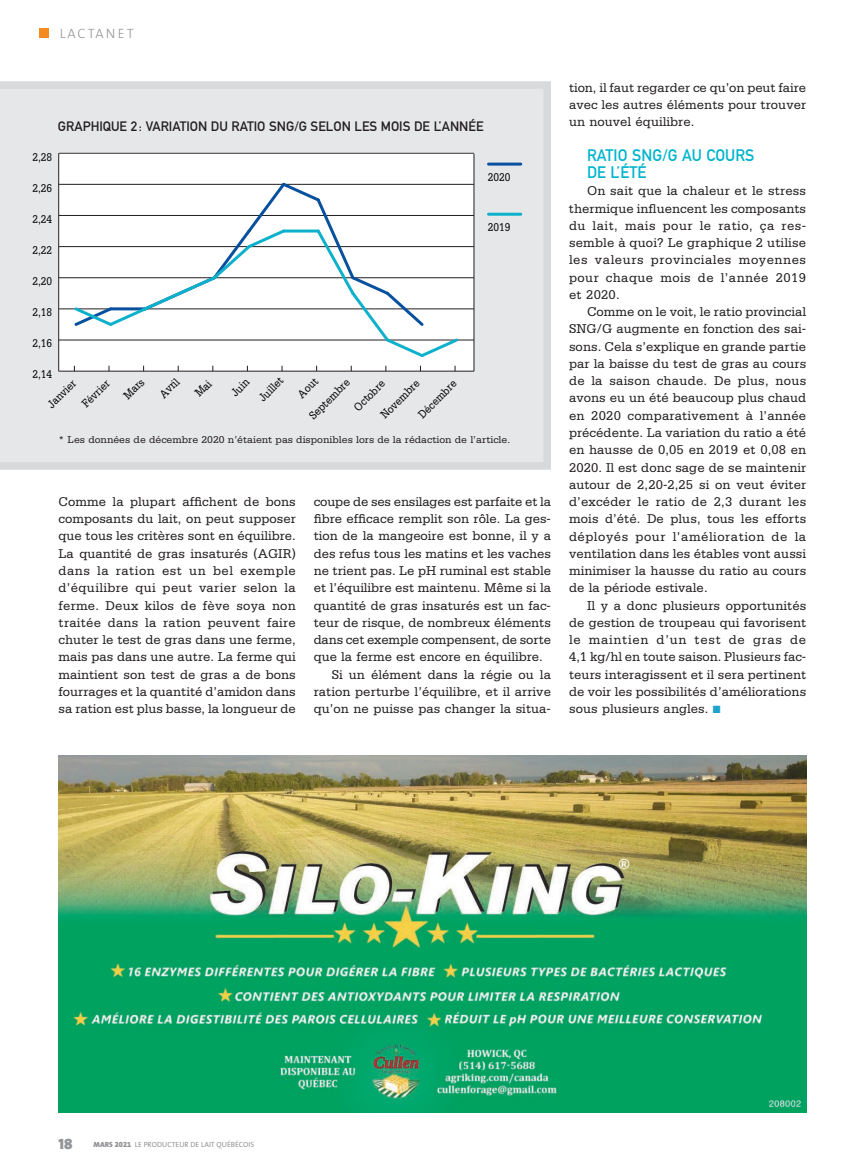
<style>
.page{position:relative;width:864px;height:1175px;background:#fff}
.page>*{position:absolute;margin:0;border:0;box-sizing:border-box;transform-origin:0 0}
.t1{font:16.5px/17.2px "DIN Mittelschrift";letter-spacing:.005em;color:#00b4cd}
.t2{font:15px "The Mix Black Caps";color:#939598}
.t3{font:13.5px/17.2px "Serifa";color:#231f20;text-align:justify}
.t4{font:13.5px "DIN Mittelschrift";color:#231f20}
.t5{font:300 13.5px "The Sans";letter-spacing:.15em;color:#939598}
.t6{font:12px/26.4px "Serifa";color:#020404;scale:.85 1}
.t7{font:10.5px "Serifa";color:#231f20}
.t8{font:7.5px "The Sans";color:#939598}
.s1{color:#1ea3cc}
.s2{font-weight:900}
.s3{font-family:"The Sans Black Expert"}
</style>
<div class="page">
<div style="left:40px;top:28px;width:9px;height:10px;background:#f48b1f"></div>
<svg style="left:0;top:81px;width:550px;height:389px"></svg>
<img style="left:59px;top:755px;width:746px;height:357px">
<svg style="left:194px;top:379px;width:18px;height:18px"></svg>
<p class="t5" style="left:60px;top:28px;width:75px">LACTANET</p>
<p class="t4" style="left:58px;top:122px;width:427px">GRAPHIQUE 2 : VARIATION DU RATIO SNG/G SELON LES MOIS DE L’ANNÉE</p>
<p class="t6" style="left:32px;top:144px;width:25px">2,28</p>
<p class="t6" style="left:32px;top:175px;width:25px">2,26</p>
<p class="t6" style="left:32px;top:207px;width:25px">2,24</p>
<p class="t6" style="left:32px;top:238px;width:25px">2,22</p>
<p class="t6" style="left:32px;top:269px;width:25px">2,20</p>
<p class="t6" style="left:32px;top:300px;width:25px">2,18</p>
<p class="t6" style="left:32px;top:331px;width:25px">2,16</p>
<p class="t6" style="left:32px;top:362px;width:25px">2,14</p>
<p class="t6" style="left:59px;top:381px;width:42px;line-height:23.9px;text-indent:-25px;rotate:-45deg">Janvier<br>Février</p>
<p class="t6" style="left:252px;top:391px;width:36px;rotate:-45deg">Juillet</p>
<p class="t6" style="left:117px;top:389px;width:30px;rotate:-45deg">Mars</p>
<p class="t6" style="left:153px;top:387px;width:28px;rotate:-45deg">Avril</p>
<p class="t6" style="left:224px;top:386px;width:25px;rotate:-45deg">Juin</p>
<p class="t6" style="left:291px;top:388px;width:30px;rotate:-45deg">Aout</p>
<p class="t6" style="left:302px;top:409px;width:63px;rotate:-45deg">Septembre</p>
<p class="t6" style="left:392px;top:389px;width:59px;text-indent:-27px;rotate:-45deg">Novembre<br>Décembre</p>
<p class="t6" style="left:347px;top:400px;width:47px;rotate:-45deg">Octobre</p>
<p class="t6" style="left:487px;top:165px;width:28px">2020</p>
<p class="t6" style="left:487px;top:215px;width:28px">2019</p>
<p class="t7" style="left:59px;top:436px;width:453px">* Les données de décembre 2020 n’étaient pas disponibles lors de la rédaction de l’article.</p>
<p class="t3" style="left:59px;top:494px;width:239px">Comme la plupart affichent de bons composants du lait, on peut supposer que tous les critères sont en équilibre.<br>La quantité de gras insaturés (AGIR) dans la ration est un bel exemple d’équilibre qui peut varier selon la ferme. Deux kilos de fève soya non traitée dans la ration peuvent faire chuter le test de gras dans une ferme, mais pas dans une autre. La ferme qui maintient son test de gras a de bons fourrages et la quantité d’amidon dans sa ration est plus basse, la longueur de</p>
<p class="t3" style="left:314px;top:494px;width:238px">coupe de ses ensilages est parfaite et la</p>
<p class="t3" style="left:314px;top:511px;width:238px">fibre efficace remplit son rôle. La ges-</p>
<p class="t3" style="left:314px;top:528px;width:238px">tion de la mangeoire est bonne, il y a</p>
<p class="t3" style="left:314px;top:546px;width:238px">des refus tous les matins et les vaches</p>
<p class="t3" style="left:314px;top:563px;width:238px">ne trient pas. Le pH ruminal est stable</p>
<p class="t3" style="left:314px;top:580px;width:238px">et l’équilibre est maintenu. Même si la</p>
<p class="t3" style="left:314px;top:597px;width:238px">quantité de gras insaturés est un fac-</p>
<p class="t3" style="left:314px;top:615px;width:238px">teur de risque, de nombreux éléments</p>
<p class="t3" style="left:314px;top:632px;width:238px">dans cet exemple compensent, de sorte</p>
<p class="t3" style="left:314px;top:649px;width:230px">que la ferme est encore en équilibre.</p>
<p class="t3" style="left:332px;top:666px;width:220px">Si un élément dans la régie ou la</p>
<p class="t3" style="left:314px;top:684px;width:238px">ration perturbe l’équilibre, et il arrive</p>
<p class="t3" style="left:314px;top:701px;width:238px">qu’on ne puisse pas changer la situa-</p>
<p class="t3" style="left:569px;top:80px;width:238px">tion, il faut regarder ce qu’on peut faire avec les autres éléments pour trouver un nouvel équilibre.</p>
<p class="t1" style="left:586px;top:148px;width:169px">RATIO SNG/G AU COURS<br>DE L’ÉTÉ</p>
<p class="t3" style="left:569px;top:183px;width:239px;text-indent:18px">On sait que la chaleur et le stress thermique influencent les composants du lait, mais pour le ratio, ça res&shy;semble à quoi? Le graphique 2 utilise les valeurs provinciales moyennes pour chaque mois de l’année 2019 et 2020.</p>
<p class="t3" style="left:569px;top:304px;width:239px;text-indent:18px">Comme on le voit, le ratio provincial SNG/G augmente en fonction des sai&shy;sons. Cela s’explique en grande partie par la baisse du test de gras au cours de la saison chaude. De plus, nous avons eu un été beaucoup plus chaud en 2020 comparativement à l’année précédente. La variation du ratio a été en hausse de 0,05 en 2019 et 0,08 en 2020. Il est donc sage de se maintenir autour de 2,20-2,25 si on veut éviter d’excéder le ratio de 2,3 durant les mois d’été. De plus, tous les efforts déployés pour l’amélioration de la ventilation dans les étables vont aussi minimiser la hausse du ratio au cours de la période estivale.</p>
<p class="t3" style="left:569px;top:598px;width:238px;text-indent:18px">Il y a donc plusieurs opportunités de gestion de troupeau qui favorisent le maintien d’un test de gras de 4,1 kg/hl en toute saison. Plusieurs fac&shy;teurs interagissent et il sera pertinent de voir les possibilités d’améliorations sous plusieurs angles. <span class="s1">■</span></p>
<p class="t2" style="left:59px;top:1139px;width:16px">18</p>
<p class="t8" style="left:93px;top:1142px;width:162px"><span class="s2">MARS</span> <span class="s3">2021</span> LE PRODUCTEUR DE LAIT QUÉBÉCOIS</p>
</div>
